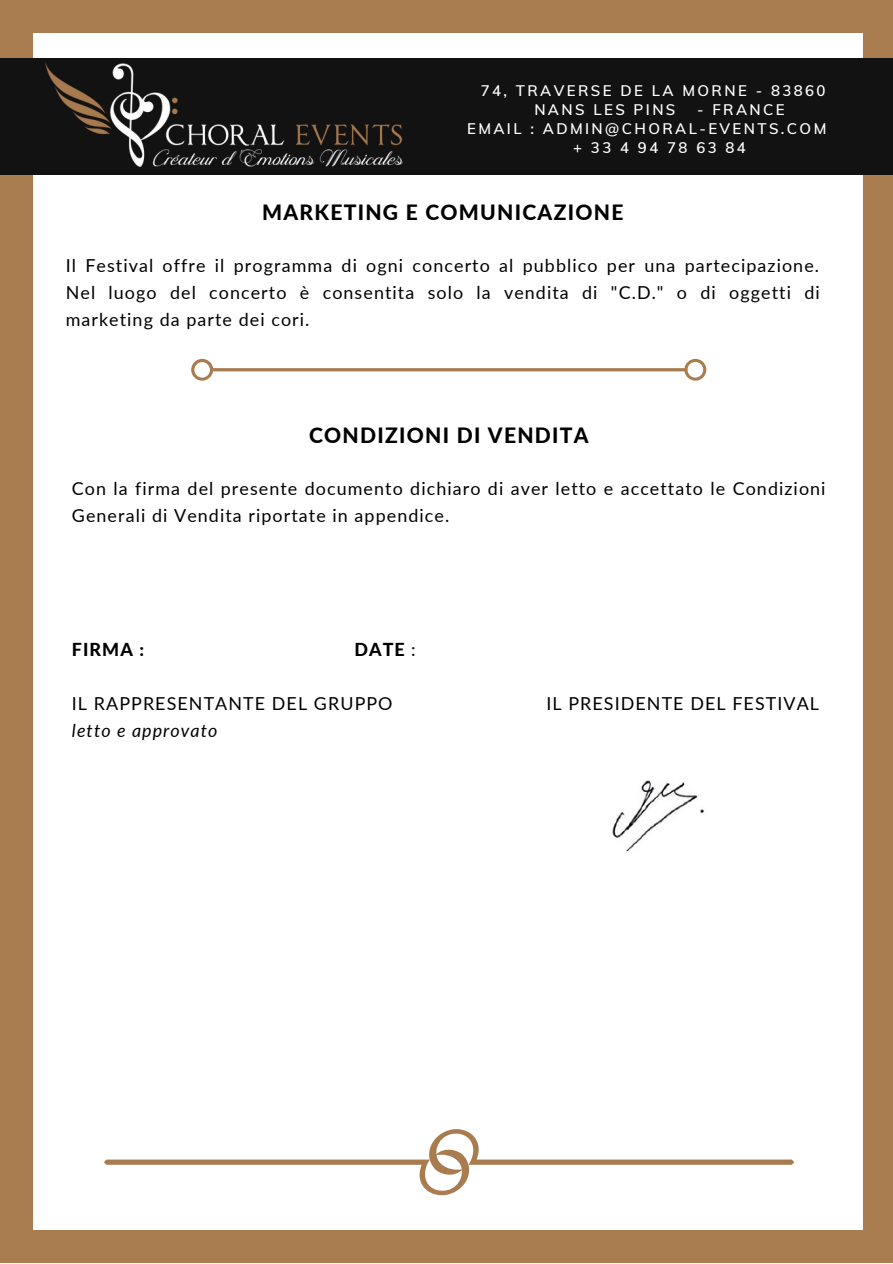
<style>
.page{position:relative;width:893px;height:1264px;background:#fff}
.page>*{position:absolute;margin:0;border:0;box-sizing:border-box;transform-origin:0 0}
.t1{font:800 21.15px "Lato";letter-spacing:.06em;color:#000}
.t2{font:17.85px/26.8px "Lato";letter-spacing:.06em;color:#000;text-align:justify}
.t3{font:italic 17.85px "Lato";letter-spacing:.06em;color:#000}
.t4{font:800 17.85px "Lato";letter-spacing:.06em;color:#000}
.t5{font:600 15px/19px "Muli";letter-spacing:.16em;color:#fff}
.t6{font:600 15px "Muli";letter-spacing:.375em;color:#fff}
.s1{font-weight:400}
</style>
<div class="page">
<div style="left:0;top:0;width:892px;height:1262px;background:#a97c50"></div>
<div style="left:34px;top:33px;width:828px;height:1196px;background:#fff"></div>
<div style="left:0;top:59px;width:892px;height:115px;background:#121212"></div>
<svg style="left:104px;top:1129px;width:690px;height:67px"></svg>
<img style="left:45px;top:62px;width:358px;height:104px">
<svg style="left:191px;top:359px;width:515px;height:21px"></svg>
<img style="left:612px;top:780px;width:92px;height:72px">
<p class="t5" style="left:534px;top:80px;width:293px;text-indent:-54px">74, TRAVERSE DE LA MORNE - 83860<br>NANS LES PINS</p>
<p class="t5" style="left:697px;top:100px;width:89px">- FRANCE</p>
<p class="t5" style="left:467px;top:119px;width:361px">EMAIL : ADMIN@CHORAL-EVENTS.COM</p>
<p class="t6" style="left:573px;top:138px;width:174px">+33494786384</p>
<p class="t1" style="left:262px;top:199px;width:363px">MARKETING E COMUNICAZIONE</p>
<p class="t2" style="left:66px;top:252px;width:755px">Il Festival offre il programma di ogni concerto al pubblico per una partecipazione.<br>Nel luogo del concerto è consentita solo la vendita di "C.D." o di oggetti di marketing da parte dei cori.</p>
<p class="t1" style="left:309px;top:421px;width:281px">CONDIZIONI DI VENDITA</p>
<p class="t2" style="left:72px;top:475px;width:755px">Con la firma del presente documento dichiaro di aver letto e accettato le Condizioni<br>Generali di Vendita riportate in appendice.</p>
<p class="t4" style="left:72px;top:638px;width:74px">FIRMA :</p>
<p class="t4" style="left:354px;top:638px;width:63px">DATE <span class="s1">:</span></p>
<p class="t2" style="left:72px;top:689px;width:322px">IL RAPPRESENTANTE DEL GRUPPO</p>
<p class="t2" style="left:546px;top:689px;width:274px">IL PRESIDENTE DEL FESTIVAL</p>
<p class="t3" style="left:72px;top:719px;width:147px">letto e approvato</p>
</div>
